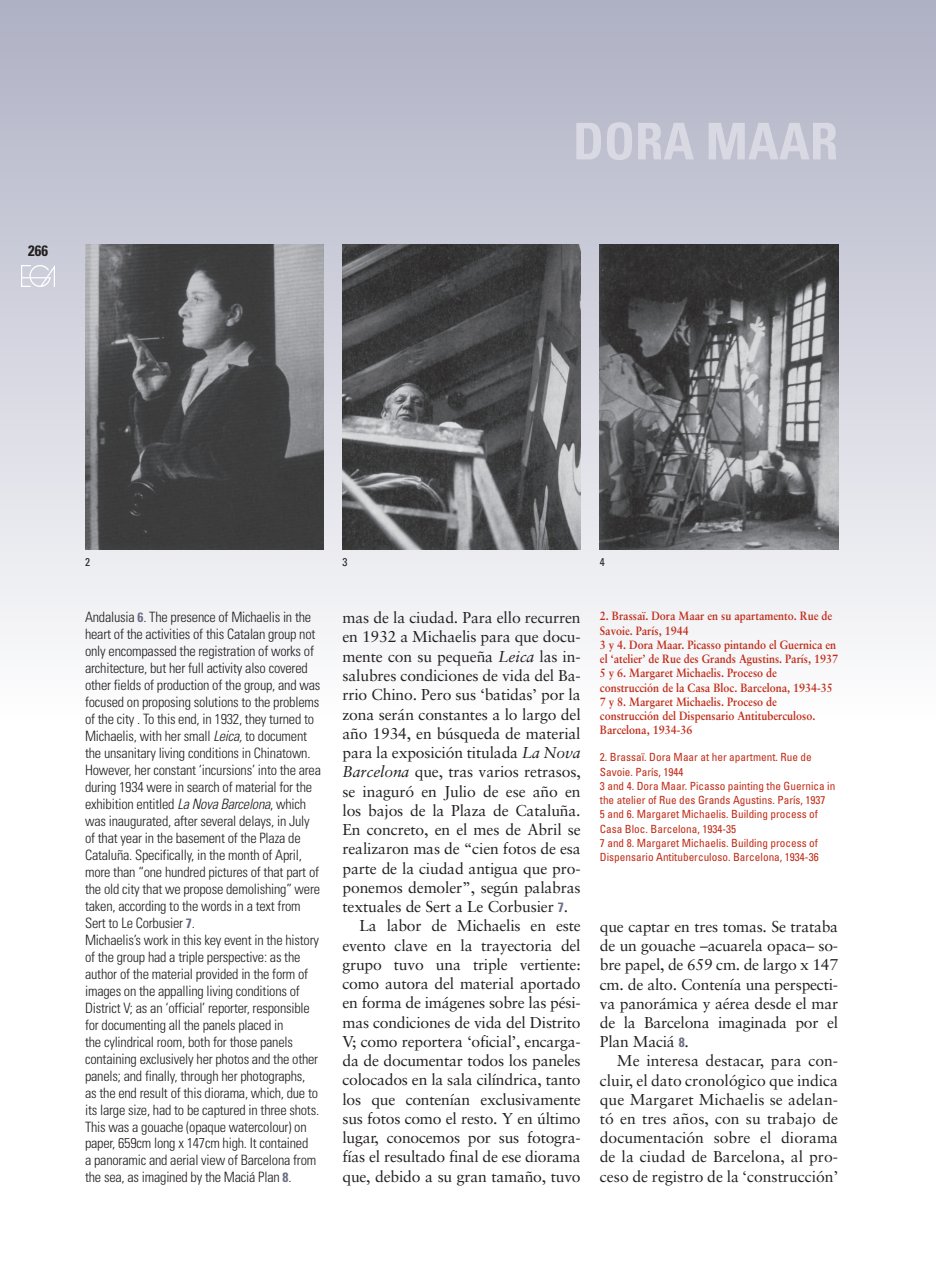
<style>
.page{position:relative;width:936px;height:1276px;background:#fff}
.page>*{position:absolute;margin:0;border:0;box-sizing:border-box;transform-origin:0 0}
.TITULO_ARTICULO_CAST{font:700 condensed 50.7px "Univers";color:#d8d9e3}
.t1{font:15.75px/19.2px "Sabon";letter-spacing:-.01em;color:#231f20;text-align:justify}
.t2{font:700 condensed 15px "Univers";color:#231f20}
.t3{font:300 condensed 14.25px/17px "Univers";letter-spacing:-.015em;color:#231f20}
.PIES_DE_FOTO_CASTELL{font:700 12px/14.2px "Sabon";color:#c02d19;scale:.9 1}
.t4{font:condensed 11.25px/14.2px "Univers";color:#c02d19}
.PIES_DE_FOTO_INGLES{font:condensed 11.25px "Univers";color:#231f20}
.s1{font-weight:700;font-size:13.5px;color:#6b6f86}
.s2{font-style:italic}
.s3{font-family:"Univers";font-weight:700;font-stretch:condensed;font-size:13.5px;color:#6b6f86}
</style>
<div class="page">
<div style="left:0;top:0;width:935px;height:719px;background:linear-gradient(to bottom,#adafc3,#fdfdfd)"></div>
<img style="left:85px;top:244px;width:238px;height:306px">
<img style="left:342px;top:244px;width:238px;height:306px">
<img style="left:600px;top:244px;width:238px;height:306px">
<img style="left:22px;top:265px;width:33px;height:21px">
<p class="t2" style="left:28px;top:242px;width:21px">266</p>
<p class="TITULO_ARTICULO_CAST" style="left:573px;top:110px;width:267px">DORA MAAR</p>
<p class="PIES_DE_FOTO_INGLES" style="left:85px;top:554px;width:6px">2</p>
<p class="PIES_DE_FOTO_INGLES" style="left:342px;top:554px;width:6px">3</p>
<p class="PIES_DE_FOTO_INGLES" style="left:600px;top:554px;width:6px">4</p>
<p class="t3" style="left:85px;top:609px;width:237px">Andalusia <span class="s1">6</span>. The presence of Michaelis in the heart of the activities of this Catalan group not only encompassed the registration of works of architecture, but her full activity also covered other fields of production of the group, and was focused on proposing solutions to the problems of the city . To this end, in 1932, they turned to Michaelis, with her small <span class="s2">Leica,</span> to document the unsanitary living conditions in Chinatown.<br>However, her constant ‘incursions’ into the area during 1934 were in search of material for the exhibition entitled <span class="s2">La Nova Barcelona</span>, which was inaugurated, after several delays, in July of that year in the basement of the Plaza de Cataluña. Specifically, in the month of April, more than “one hundred pictures of that part of the old city that we propose demolishing” were taken, according to the words in a text from Sert to Le Corbusier <span class="s1">7</span>.</p>
<p class="t3" style="left:85px;top:931px;width:235px">Michaelis’s work in this key event in the history of the group had a triple perspective: as the author of the material provided in the form of images on the appalling living conditions of District V; as an ‘official’ reporter, responsible for documenting all the panels placed in<br>the cylindrical room, both for those panels containing exclusively her photos and the other panels; and finally, through her photographs, as the end result of this diorama, which, due to its large size, had to be captured in three shots.<br>This was a gouache (opaque watercolour) on paper, 659cm long x 147cm high. It contained<br>a panoramic and aerial view of Barcelona from the sea, as imagined by the Maciá Plan <span class="s1">8</span>.</p>
<p class="t1" style="left:342px;top:608px;width:240px">mas de la ciudad. Para ello recurren en 1932 a Michaelis para que docu&shy;mente con su pequeña <span class="s2">Leica</span> las in&shy;salubres condiciones de vida del Ba&shy;rrio Chino. Pero sus ‘batidas’ por la zona serán constantes a lo largo del año 1934, en búsqueda de material para la exposición titulada <span class="s2">La Nova Barcelona</span> que, tras varios retrasos, se inaguró en Julio de ese año en los bajos de la Plaza de Cataluña.<br>En concreto, en el mes de Abril se realizaron mas de “cien fotos de esa parte de la ciudad antigua que pro&shy;ponemos demoler”, según palabras textuales de Sert a Le Corbusier <span class="s3">7</span>.</p>
<p class="t1" style="left:342px;top:916px;width:240px;text-indent:17px">La labor de Michaelis en este evento clave en la trayectoria del grupo tuvo una triple vertiente: como autora del material aportado en forma de imágenes sobre las pési&shy;mas condiciones de vida del Distrito V; como reportera ‘oficial’, encarga&shy;da de documentar todos los paneles colocados en la sala cilíndrica, tanto los que contenían exclusivamente sus fotos como el resto. Y en último lugar, conocemos por sus fotogra&shy;fías el resultado final de ese diorama que, debido a su gran tamaño, tuvo</p>
<p class="PIES_DE_FOTO_CASTELL" style="left:600px;top:609px;width:260px">2. Brassaï. Dora Maar en su apartamento. Rue de<br>Savoie. París, 1944</p>
<p class="PIES_DE_FOTO_CASTELL" style="left:600px;top:637px;width:266px">3 y 4. Dora Maar. Picasso pintando el Guernica en el ‘atelier’ de Rue des Grands Agustins. París, 1937</p>
<p class="PIES_DE_FOTO_CASTELL" style="left:600px;top:666px;width:260px">5 y 6. Margaret Michaelis. Proceso de construcción de la Casa Bloc. Barcelona, 1934-35</p>
<p class="PIES_DE_FOTO_CASTELL" style="left:600px;top:694px;width:241px">7 y 8. Margaret Michaelis. Proceso de construcción del Dispensario Antituberculoso.<br>Barcelona, 1934-36</p>
<p class="t4" style="left:600px;top:750px;width:213px">2. Brassaï. Dora Maar at her apartment. Rue de<br>Savoie. París, 1944</p>
<p class="t4" style="left:600px;top:778px;width:237px">3 and 4. Dora Maar. Picasso painting the Guernica in the atelier of Rue des Grands Agustins. París, 1937</p>
<p class="t4" style="left:600px;top:807px;width:220px">5 and 6. Margaret Michaelis. Building process of<br>Casa Bloc. Barcelona, 1934-35</p>
<p class="t4" style="left:600px;top:835px;width:220px">7 and 8. Margaret Michaelis. Building process of<br>Dispensario Antituberculoso. Barcelona, 1934-36</p>
<p class="t1" style="left:600px;top:916px;width:240px">que captar en tres tomas. Se trataba de un gouache –acuarela opaca– so&shy;bre papel, de 659 cm. de largo x 147 cm. de alto. Contenía una perspecti&shy;va panorámica y aérea desde el mar de la Barcelona imaginada por el Plan Maciá <span class="s3">8</span>.</p>
<p class="t1" style="left:600px;top:1051px;width:240px;text-indent:17px">Me interesa destacar, para con&shy;cluir, el dato cronológico que indica que Margaret Michaelis se adelan&shy;tó en tres años, con su trabajo de documentación sobre el diorama de la ciudad de Barcelona, al pro&shy;ceso de registro de la ‘construcción’</p>
</div>
